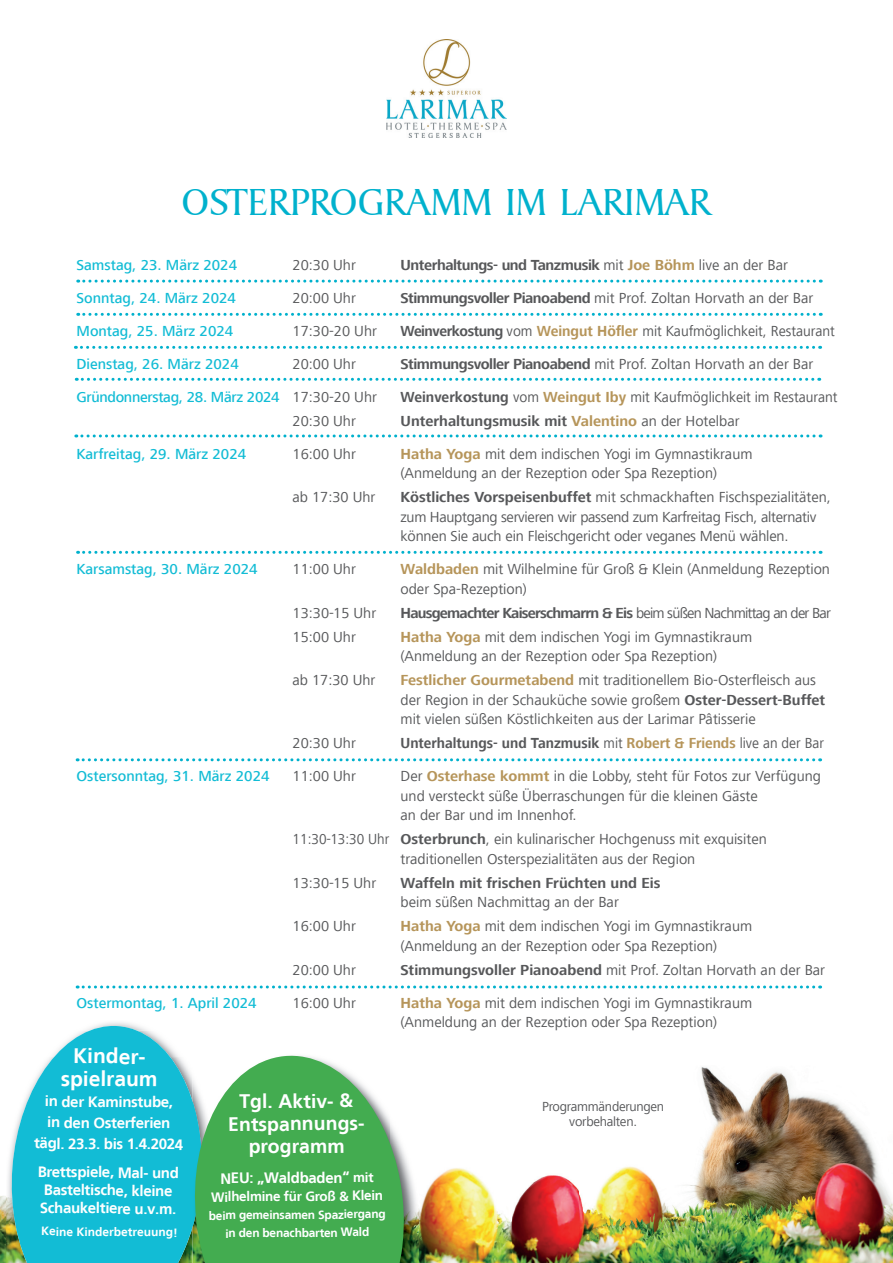
<style>
.page{position:relative;width:893px;height:1263px;background:#fff}
.page>*{position:absolute;margin:0;border:0;box-sizing:border-box;transform-origin:0 0}
.t1{font:300 45px "Sydney";letter-spacing:.01em;color:#00b1cd}
.t2{font:700 21px/22.5px "Frutiger LT";color:#fff;text-align:center}
.t3{font:700 19.5px/22.5px "Frutiger LT";letter-spacing:-.01em;color:#fff;text-align:center}
.t4{font:15px/19.5px "Frutiger Next LT";color:#57585a}
.t5{font:500 15px "Frutiger Next LT";color:#12bcd5}
.t6{font:700 15px/21px "Frutiger LT";color:#fff;text-align:center}
.t7{font:15px "Frutiger Next LT";color:#57585a;scale:.96 1}
.t8{font:15px/19.5px "Frutiger Next LT";color:#57585a;scale:.93 1}
.t9{font:700 15px "Frutiger Next LT";color:#57585a}
.t10{font:700 15px "Frutiger Next LT";letter-spacing:-.05em;color:#57585a}
.t11{font:700 15px "Frutiger Next LT";color:#57585a;scale:.94 1}
.t12{font:700 15px "Frutiger Next LT";letter-spacing:-.03em;color:#57585a}
.t13{font:500 15px "Frutiger Next LT";letter-spacing:-.02em;color:#12bcd5}
.t14{font:13.5px/15px "Frutiger Next LT";letter-spacing:-.02em;color:#57585a;text-align:center}
.t15{font:700 13.5px/18.6px "Frutiger LT";letter-spacing:-.03em;color:#fff}
.t16{font:700 12px/18px "Frutiger LT";letter-spacing:-.03em;color:#fff;text-align:center}
.t17{font:700 12px "Frutiger LT";letter-spacing:-.01em;color:#fff}
.s1{font-weight:400}
.s2{color:#b6955a}
.s3{font-weight:700}
.s4{font-weight:700;color:#b6955a}
.s5{font-weight:400;color:#57585a}
</style>
<div class="page">
<img style="left:0;top:1196px;width:6px;height:67px">
<img style="left:701px;top:1067px;width:176px;height:97px">
<img style="left:726px;top:1164px;width:167px;height:99px">
<img style="left:387px;top:39px;width:119px;height:98px">
<svg style="left:76px;top:378px;width:744px;height:3px"></svg>
<svg style="left:76px;top:434px;width:745px;height:3px"></svg>
<svg style="left:78px;top:551px;width:743px;height:3px"></svg>
<svg style="left:77px;top:758px;width:744px;height:3px"></svg>
<svg style="left:75px;top:346px;width:746px;height:3px"></svg>
<svg style="left:78px;top:313px;width:743px;height:3px"></svg>
<svg style="left:78px;top:280px;width:743px;height:3px"></svg>
<svg style="left:6px;top:1022px;width:182px;height:241px;background:#37c4d7"></svg>
<svg style="left:77px;top:985px;width:744px;height:3px"></svg>
<img style="left:511px;top:1151px;width:215px;height:112px">
<img style="left:419px;top:1168px;width:92px;height:95px">
<img style="left:411px;top:1177px;width:8px;height:86px">
<svg style="left:188px;top:1055px;width:223px;height:208px;background:#60b76f"></svg>
<h1 class="t1" style="left:181px;top:175px;width:531px">OSTERPROGRAMM IM LARIMAR</h1>
<p class="t5" style="left:77px;top:256px;width:162px">Samstag, 23. März 2024</p>
<p class="t4" style="left:293px;top:255px;width:65px">20:30 Uhr</p>
<p class="t12" style="left:401px;top:256px;width:389px">Unterhaltungs- und Tanzmusik <span class="s1">mit</span> <span class="s2">Joe Böhm</span> <span class="s1">live an der Bar</span></p>
<p class="t5" style="left:77px;top:289px;width:161px">Sonntag, 24. März 2024</p>
<p class="t4" style="left:293px;top:288px;width:65px">20:00 Uhr</p>
<p class="t4" style="left:401px;top:288px;width:414px"><span class="s3">Stimmungsvoller Pianoabend</span> mit Prof. Zoltan Horvath an der Bar</p>
<p class="t5" style="left:77px;top:322px;width:158px">Montag, 25. März 2024</p>
<p class="t4" style="left:293px;top:321px;width:86px">17:30-20 Uhr</p>
<p class="t7" style="left:401px;top:322px;width:454px"><span class="s3">Weinverkostung</span> vom <span class="s4">Weingut Höfler</span> mit Kaufmöglichkeit, Restaurant</p>
<p class="t5" style="left:77px;top:355px;width:164px">Dienstag, 26. März 2024</p>
<p class="t4" style="left:293px;top:354px;width:65px">20:00 Uhr</p>
<p class="t4" style="left:401px;top:354px;width:414px"><span class="s3">Stimmungsvoller Pianoabend</span> mit Prof. Zoltan Horvath an der Bar</p>
<p class="t13" style="left:77px;top:388px;width:302px">Gründonnerstag, 28. März 2024 <span class="s5">17:30-20 Uhr</span></p>
<p class="t7" style="left:401px;top:388px;width:457px"><span class="s3">Weinverkostung</span> vom <span class="s4">Weingut Iby</span> mit Kaufmöglichkeit im Restaurant</p>
<p class="t4" style="left:293px;top:411px;width:65px">20:30 Uhr</p>
<p class="t9" style="left:401px;top:412px;width:341px">Unterhaltungsmusik mit <span class="s2">Valentino</span> <span class="s1">an der Hotelbar</span></p>
<p class="t5" style="left:77px;top:445px;width:171px">Karfreitag, 29. März 2024</p>
<p class="t4" style="left:293px;top:444px;width:65px">16:00 Uhr</p>
<p class="t4" style="left:401px;top:444px;width:353px"><span class="s4">Hatha Yoga</span> mit dem indischen Yogi im Gymnastikraum (Anmeldung an der Rezeption oder Spa Rezeption)</p>
<p class="t4" style="left:293px;top:487px;width:85px">ab 17:30 Uhr</p>
<p class="t4" style="left:401px;top:487px;width:432px"><span class="s3">Köstliches Vorspeisenbuffet</span> mit schmackhaften Fischspezialitäten, zum Hauptgang servieren wir passend zum Karfreitag Fisch, alternativ können Sie auch ein Fleischgericht oder veganes Menü wählen.</p>
<p class="t5" style="left:77px;top:561px;width:183px">Karsamstag, 30. März 2024</p>
<p class="t4" style="left:293px;top:559px;width:65px">11:00 Uhr</p>
<p class="t4" style="left:401px;top:559px;width:431px"><span class="s4">Waldbaden</span> mit Wilhelmine für Groß &amp; Klein (Anmeldung Rezeption oder Spa-Rezeption)</p>
<p class="t4" style="left:293px;top:603px;width:85px">13:30-15 Uhr</p>
<p class="t10" style="left:401px;top:604px;width:432px">Hausgemachter Kaiserschmarrn &amp; Eis <span class="s1">beim süßen Nachmittag an der Bar</span></p>
<p class="t4" style="left:293px;top:627px;width:65px">15:00 Uhr</p>
<p class="t4" style="left:401px;top:627px;width:353px"><span class="s4">Hatha Yoga</span> mit dem indischen Yogi im Gymnastikraum (Anmeldung an der Rezeption oder Spa Rezeption)</p>
<p class="t4" style="left:293px;top:670px;width:85px">ab 17:30 Uhr</p>
<p class="t4" style="left:401px;top:670px;width:426px"><span class="s4">Festlicher Gourmetabend</span> mit traditionellem Bio-Osterfleisch aus der Region in der Schauküche sowie großem <span class="s3">Oster-Dessert-Buffet </span>mit vielen süßen Köstlichkeiten aus der Larimar Pâtisserie</p>
<p class="t4" style="left:293px;top:733px;width:65px">20:30 Uhr</p>
<p class="t11" style="left:401px;top:735px;width:452px">Unterhaltungs- und Tanzmusik <span class="s1">mit</span> <span class="s2">Robert &amp; Friends</span> <span class="s1">live an der Bar</span></p>
<p class="t5" style="left:77px;top:768px;width:195px">Ostersonntag, 31. März 2024</p>
<p class="t4" style="left:293px;top:766px;width:65px">11:00 Uhr</p>
<p class="t4" style="left:401px;top:766px;width:422px">Der <span class="s4">Osterhase kommt</span> in die Lobby, steht für Fotos zur Verfügung und versteckt süße Überraschungen für die kleinen Gäste<br>an der Bar und im Innenhof.</p>
<p class="t8" style="left:401px;top:829px;width:395px;text-indent:-108px">11:30-13:30 Uhr <span class="s3">Osterbrunch</span>, ein kulinarischer Hochgenuss mit exquisiten traditionellen Osterspezialitäten aus der Region</p>
<p class="t4" style="left:293px;top:873px;width:85px">13:30-15 Uhr</p>
<p class="t9" style="left:401px;top:874px;width:261px">Waffeln mit frischen Früchten und Eis</p>
<p class="t4" style="left:401px;top:892px;width:220px">beim süßen Nachmittag an der Bar</p>
<p class="t4" style="left:293px;top:916px;width:65px">16:00 Uhr</p>
<p class="t4" style="left:401px;top:916px;width:353px"><span class="s4">Hatha Yoga</span> mit dem indischen Yogi im Gymnastikraum (Anmeldung an der Rezeption oder Spa Rezeption)</p>
<p class="t4" style="left:293px;top:960px;width:65px">20:00 Uhr</p>
<p class="t4" style="left:401px;top:960px;width:426px"><span class="s3">Stimmungsvoller Pianoabend</span> mit Prof. Zoltan Horvath an der Bar</p>
<p class="t5" style="left:77px;top:994px;width:182px">Ostermontag, 1. April 2024</p>
<p class="t4" style="left:293px;top:993px;width:65px">16:00 Uhr</p>
<p class="t4" style="left:401px;top:993px;width:353px"><span class="s4">Hatha Yoga</span> mit dem indischen Yogi im Gymnastikraum (Anmeldung an der Rezeption oder Spa Rezeption)</p>
<h2 class="t2" style="left:61px;top:1044px;width:98px;rotate:1deg">Kinder&shy;spielraum</h2>
<p class="t6" style="left:35px;top:1090px;width:151px;rotate:1deg">in der Kaminstube,<br>in den Osterferien tägl. 23.3. bis 1.4.2024</p>
<p class="t6" style="left:38px;top:1162px;width:143px;line-height:18px;text-align:left;rotate:1deg">Brettspiele, Mal- und<br>Basteltische, kleine<br>Schaukeltiere u.v.m.</p>
<p class="t17" style="left:41px;top:1225px;width:138px">Keine Kinderbetreuung!</p>
<h3 class="t3" style="left:228px;top:1090px;width:138px">Tgl. Aktiv- &amp;<br>Entspannungs&shy;programm</h3>
<p class="t6" style="left:220px;top:1168px;width:131px;rotate:-1deg">NEU: „Waldbaden“</p>
<p class="t15" style="left:211px;top:1168px;width:174px;text-indent:142px">mit<br>Wilhelmine für Groß &amp; Klein</p>
<p class="t16" style="left:209px;top:1206px;width:179px">beim gemeinsamen Spaziergang in den benachbarten Wald</p>
<p class="t14" style="left:542px;top:1099px;width:124px">Programmänderungen vorbehalten.</p>
</div>
